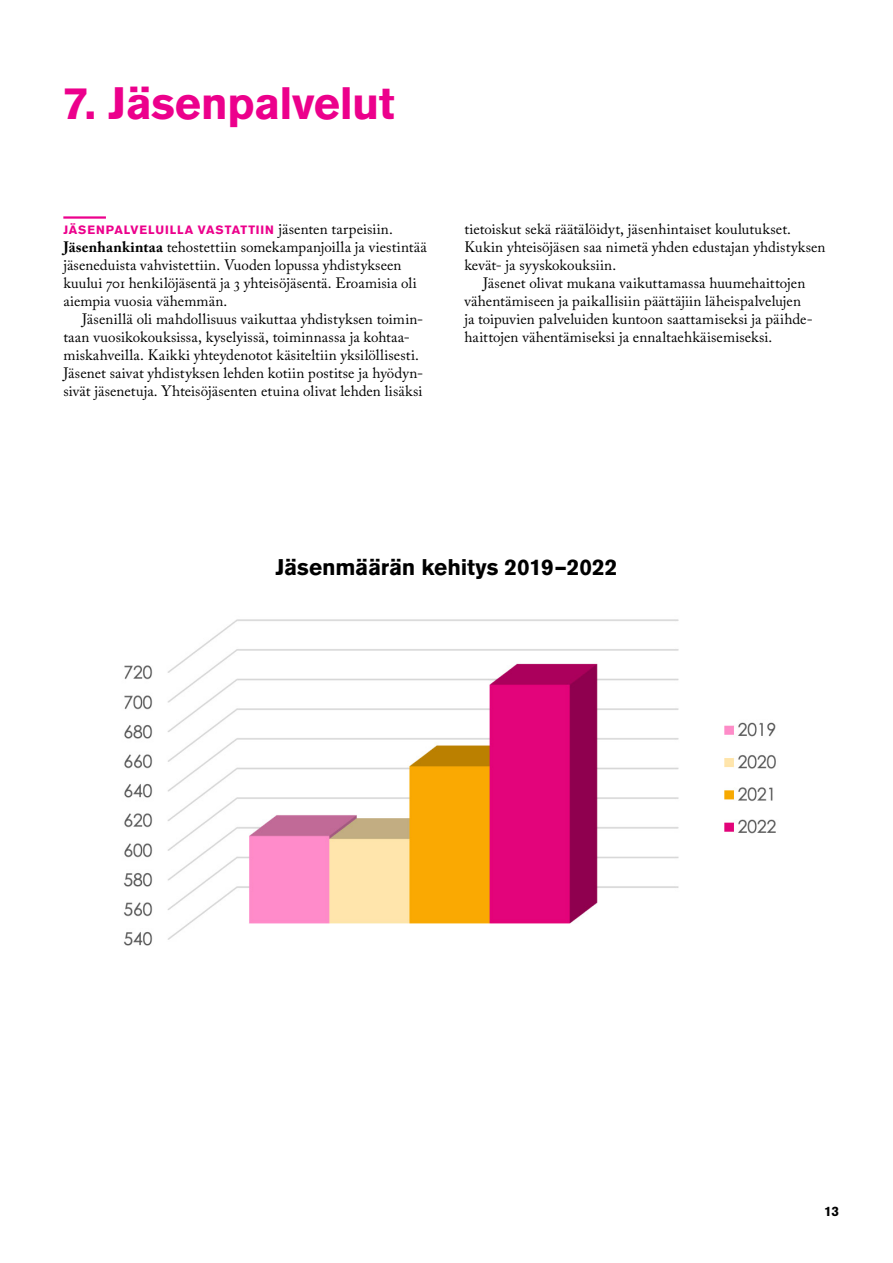
<style>
.page{position:relative;width:893px;height:1263px;background:#fff}
.page>*{position:absolute;margin:0;border:0;box-sizing:border-box;transform-origin:0 0}
.t1{font:700 45px "Akzidenz Grotesk BE";letter-spacing:-.01em;color:#ec008c}
.t2{font:700 22.5px "Akzidenz Grotesk BE";letter-spacing:-.005em;color:#000}
.t3{font:15px/18px "Adobe Caslon Pro";letter-spacing:.005em;color:#000}
.t4{font:700 13.5px "Akzidenz Grotesk BE";color:#000}
.t5{font:700 12px "Akzidenz Grotesk BE";letter-spacing:.075em;color:#ec008c}
.s1{font-family:"Adobe Caslon Pro";font-weight:400;font-size:15px;color:#000}
.s2{font-weight:700}
</style>
<div class="page">
<hr style="left:63px;top:216px;width:43px;height:3px;background:#ec008c">
<img style="left:124px;top:619px;width:652px;height:327px">
<h1 class="t1" style="left:63px;top:77px;width:333px">7. Jäsenpalvelut</h1>
<p class="t5" style="left:63px;top:223px;width:331px">JÄSENPALVELUILLA VASTATTIIN <span class="s1">jäsenten tarpeisiin.</span></p>
<p class="t3" style="left:63px;top:238px;width:365px"><span class="s2">Jäsenhankintaa</span> tehostettiin somekampanjoilla ja viestintää jäseneduista vahvistettiin. Vuoden lopussa yhdistykseen kuului 701 henkilöjäsentä ja 3 yhteisöjäsentä. Eroamisia oli aiempia vuosia vähemmän.</p>
<p class="t3" style="left:63px;top:310px;width:361px;text-indent:19px">Jäsenillä oli mahdollisuus vaikuttaa yhdistyksen toimin&shy;taan vuosikokouksissa, kyselyissä, toiminnassa ja kohtaa&shy;miskahveilla. Kaikki yhteydenotot käsiteltiin yksilöllisesti.<br>Jäsenet saivat yhdistyksen lehden kotiin postitse ja hyödyn&shy;sivät jäsenetuja. Yhteisöjäsenten etuina olivat lehden lisäksi</p>
<p class="t3" style="left:464px;top:220px;width:363px">tietoiskut sekä räätälöidyt, jäsenhintaiset koulutukset.<br>Kukin yhteisöjäsen saa nimetä yhden edustajan yhdistyksen kevät- ja syyskokouksiin.</p>
<p class="t3" style="left:464px;top:274px;width:348px;text-indent:19px">Jäsenet olivat mukana vaikuttamassa huumehaittojen vähentämiseen ja paikallisiin päättäjiin läheispalvelujen ja toipuvien palveluiden kuntoon saattamiseksi ja päihde&shy;haittojen vähentämiseksi ja ennaltaehkäisemiseksi.</p>
<h2 class="t2" style="left:275px;top:554px;width:344px">Jäsenmäärän kehitys 2019–2022</h2>
<p class="t4" style="left:824px;top:1204px;width:16px">13</p>
</div>
